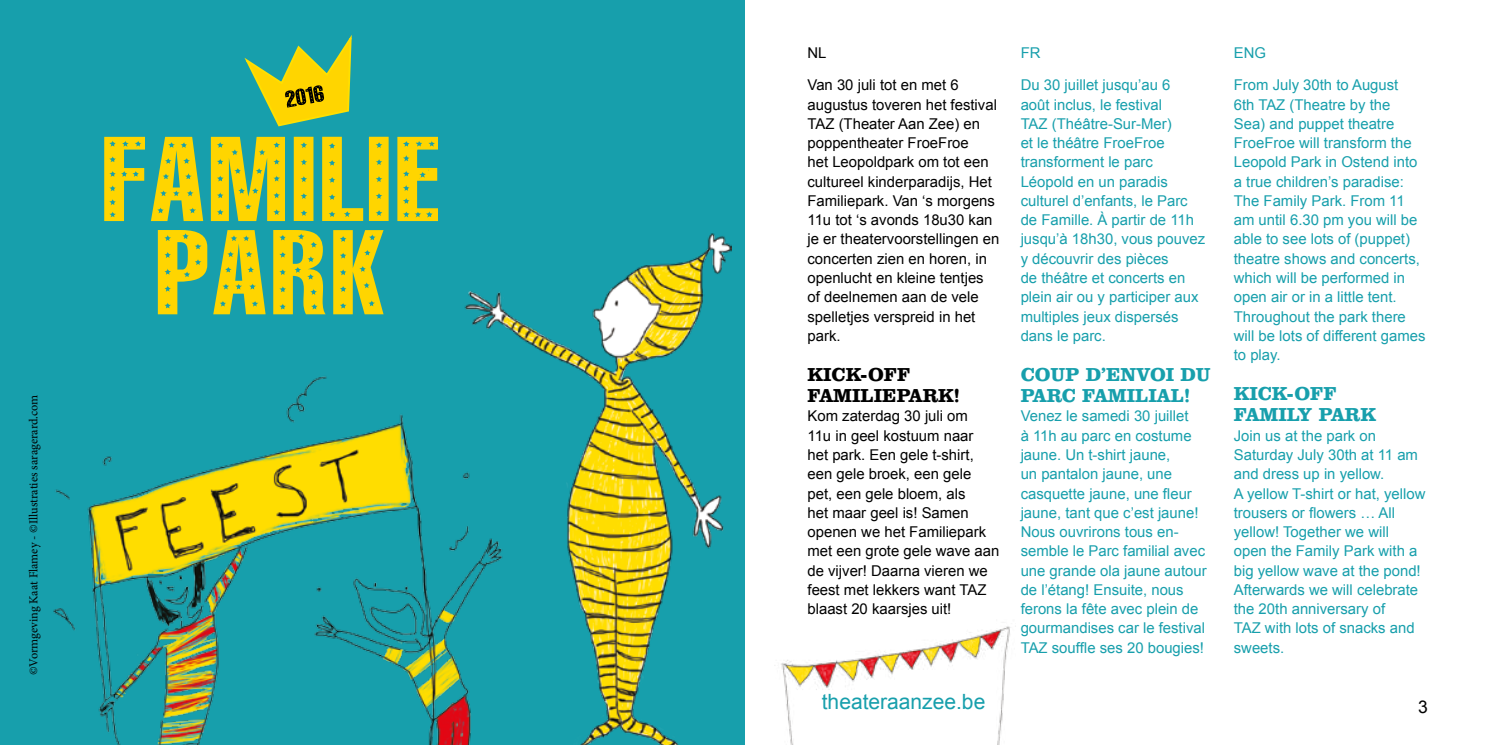
<style>
.page{position:relative;width:1489px;height:745px;background:#fff}
.page>*{position:absolute;margin:0;border:0;box-sizing:border-box;transform-origin:0 0}
.t1{font:21px "Arial";color:#179fac}
.t2{font:700 19.25px/21px "Clarendon BT";color:#179fac}
.t3{font:700 19.25px/21px "Clarendon BT";color:#000}
.t4{font:17.5px "Arial";color:#000}
.t5{font:14.88px/19.2px "Arial";color:#179fac}
.t6{font:14.88px/19.2px "Arial";color:#000}
.t7{font:12.25px "Minion Pro";color:#000}
</style>
<div class="page">
<img style="left:744px;top:518px;width:272px;height:226px">
<div style="left:0;top:0;width:744px;height:744px;background:#179fac"></div>
<svg style="left:104px;top:137px;width:334px;height:56px"></svg>
<svg style="left:244px;top:35px;width:108px;height:92px"></svg>
<img style="left:53px;top:193px;width:408px;height:551px">
<img style="left:461px;top:233px;width:270px;height:511px">
<p class="t7" style="left:25px;top:675px;width:282px;rotate:-90deg">©Vormgeving Kaat Flamey - ©Illustraties saragerard.com</p>
<p class="t6" style="left:807px;top:43px;width:21px">NL</p>
<p class="t5" style="left:1020px;top:43px;width:21px">FR</p>
<p class="t5" style="left:1233px;top:43px;width:34px">ENG</p>
<p class="t6" style="left:807px;top:76px;width:193px">Van 30 juli tot en met 6 augustus toveren het festival<br>TAZ (Theater Aan Zee) en poppentheater FroeFroe<br>het Leopoldpark om tot een cultureel kinderparadijs, Het<br>Familiepark. Van ‘s morgens<br>11u tot ‘s avonds 18u30 kan je er theatervoorstellingen en concerten zien en horen, in openlucht en kleine tentjes of deelnemen aan de vele spelletjes verspreid in het park.</p>
<p class="t3" style="left:807px;top:363px;width:154px">KICK-OFF<br>FAMILIEPARK!</p>
<p class="t6" style="left:807px;top:406px;width:193px">Kom zaterdag 30 juli om<br>11u in geel kostuum naar<br>het park. Een gele t-shirt, een gele broek, een gele pet, een gele bloem, als<br>het maar geel is! Samen openen we het Familiepark met een grote gele wave aan de vijver! Daarna vieren we feest met lekkers want TAZ blaast 20 kaarsjes uit!</p>
<h1 class="t1" style="left:821px;top:687px;width:165px">theateraanzee.be</h1>
<p class="t5" style="left:1020px;top:75px;width:186px">Du 30 juillet jusqu’au 6<br>août inclus, le festival<br>TAZ (Théâtre-Sur-Mer)<br>et le théâtre FroeFroe transforment le parc<br>Léopold en un paradis culturel d’enfants, le Parc de Famille. À partir de 11h jusqu’à 18h30, vous pouvez y découvrir des pièces<br>de théâtre et concerts en plein air ou y participer aux multiples jeux dispersés dans le parc.</p>
<p class="t2" style="left:1020px;top:363px;width:192px">COUP D’ENVOI DU<br>PARC FAMILIAL!</p>
<p class="t5" style="left:1020px;top:406px;width:188px">Venez le samedi 30 juillet<br>à 11h au parc en costume jaune. Un t-shirt jaune,<br>un pantalon jaune, une casquette jaune, une fleur jaune, tant que c’est jaune!<br>Nous ouvrirons tous en&shy;semble le Parc familial avec une grande ola jaune autour de l’étang! Ensuite, nous ferons la fête avec plein de gourmandises car le festival<br>TAZ souffle ses 20 bougies!</p>
<p class="t5" style="left:1233px;top:75px;width:193px">From July 30th to August<br>6th TAZ (Theatre by the<br>Sea) and puppet theatre<br>FroeFroe will transform the<br>Leopold Park in Ostend into a true children’s paradise:<br>The Family Park. From 11 am until 6.30 pm you will be able to see lots of (puppet) theatre shows and concerts, which will be performed in open air or in a little tent.<br>Throughout the park there will be lots of different games to play.</p>
<p class="t2" style="left:1233px;top:382px;width:143px">KICK-OFF<br>FAMILY PARK</p>
<p class="t5" style="left:1233px;top:426px;width:193px">Join us at the park on<br>Saturday July 30th at 11 am and dress up in yellow.<br>A yellow T-shirt or hat, yellow trousers or flowers … All yellow! Together we will open the Family Park with a big yellow wave at the pond!<br>Afterwards we will celebrate the 20th anniversary of<br>TAZ with lots of snacks and sweets.</p>
<p class="t4" style="left:1417px;top:694px;width:11px">3</p>
</div>
